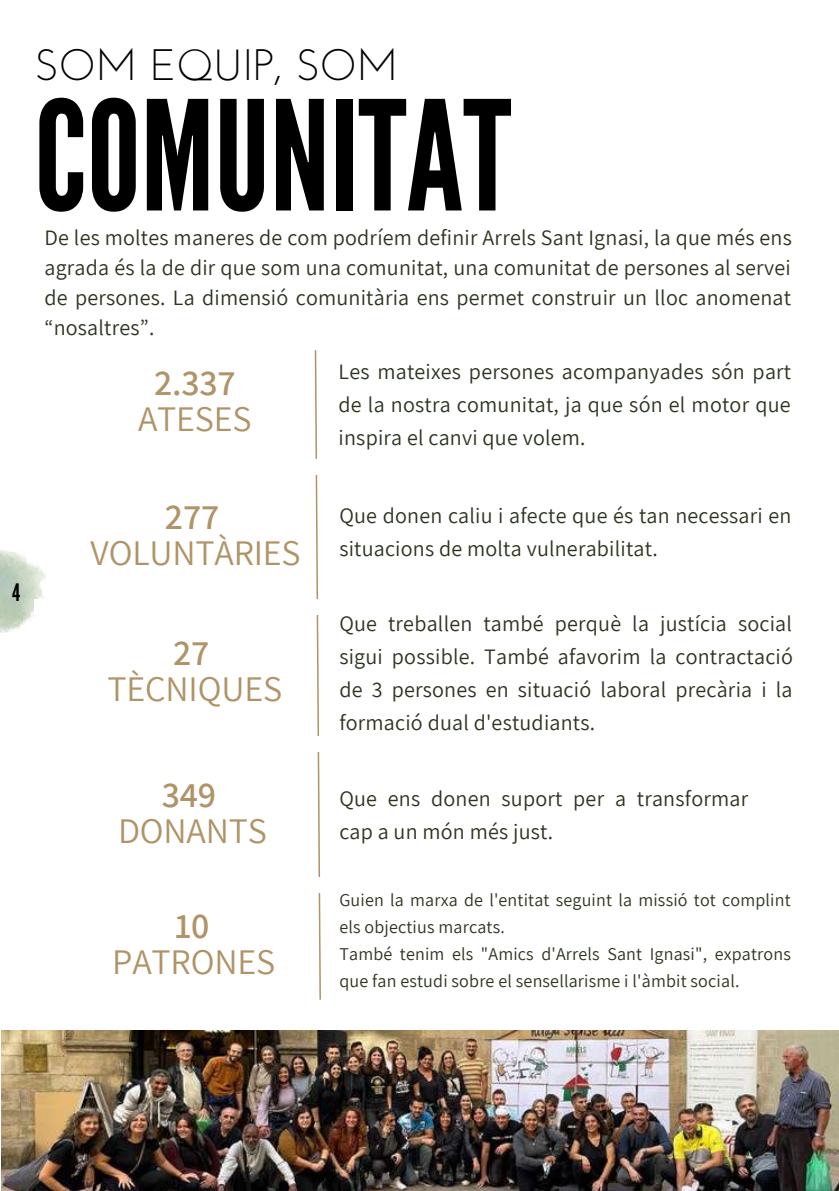
<style>
.page{position:relative;width:839px;height:1191px;background:#fff}
.page>*{position:absolute;margin:0;border:0;box-sizing:border-box;transform-origin:0 0}
.t1{font:151.8px "League Gothic";color:#000}
.t2{font:44px "Josefin Sans";color:#000}
.t3{font:36px "Assistant";letter-spacing:-.005em;color:#b09367}
.t4{font:600 36px "Assistant";letter-spacing:-.005em;color:#b09367}
.t5{font:24px "League Gothic";color:#000}
.t6{font:22px/33px "Assistant";letter-spacing:.01em;color:#2c341f;text-align:justify}
.t7{font:18px/27px "Assistant";letter-spacing:.01em;color:#2c341f}
</style>
<div class="page">
<svg style="left:314px;top:350px;width:7px;height:650px"></svg>
<div style="left:0;top:459px;width:832px;height:16px;background:#fff"></div>
<img style="left:2px;top:1030px;width:836px;height:161px">
<img style="left:0;top:550px;width:46px;height:83px">
<div style="left:34px;top:599px;width:799px;height:16px;background:#fff"></div>
<div style="left:30px;top:736px;width:808px;height:16px;background:#fff"></div>
<div style="left:54px;top:877px;width:784px;height:16px;background:#fff"></div>
<h2 class="t2" style="left:34px;top:47px;width:365px">SOM EQUIP, SOM</h2>
<h1 class="t1" style="left:34px;top:69px;width:478px">COMUNITAT</h1>
<p class="t6" style="left:44px;top:222px;width:748px;line-height:30px">De les moltes maneres de com podríem definir Arrels Sant Ignasi, la que més ens agrada és la de dir que som una comunitat, una comunitat de persones al servei de persones. La dimensió comunitària ens permet construir un lloc anomenat “nosaltres”.</p>
<h3 class="t4" style="left:154px;top:358px;width:83px">2.337</h3>
<h3 class="t3" style="left:138px;top:394px;width:115px">ATESES</h3>
<p class="t6" style="left:338px;top:354px;width:454px">Les mateixes persones acompanyades són part de la nostra comunitat, ja que són el motor que inspira el canvi que volem.</p>
<p class="t5" style="left:12px;top:579px;width:10px">4</p>
<h3 class="t4" style="left:165px;top:492px;width:56px">277</h3>
<h3 class="t3" style="left:90px;top:528px;width:212px">VOLUNTÀRIES</h3>
<h3 class="t4" style="left:173px;top:628px;width:38px">27</h3>
<h3 class="t3" style="left:108px;top:664px;width:176px">TÈCNIQUES</h3>
<h3 class="t4" style="left:162px;top:770px;width:56px">349</h3>
<h3 class="t3" style="left:118px;top:806px;width:150px">DONANTS</h3>
<h3 class="t4" style="left:175px;top:901px;width:36px">10</h3>
<h3 class="t3" style="left:112px;top:937px;width:164px">PATRONES</h3>
<p class="t6" style="left:339px;top:498px;width:453px">Que donen caliu i afecte que és tan necessari en situacions de molta vulnerabilitat.</p>
<p class="t6" style="left:339px;top:607px;width:455px">Que treballen també perquè la justícia social sigui possible. També afavorim la contractació de 3 persones en situació laboral precària i la formació dual d'estudiants.</p>
<p class="t6" style="left:339px;top:781px;width:410px">Que ens donen suport per a transformar cap a un món més just.</p>
<p class="t7" style="left:339px;top:886px;width:453px">Guien la marxa de l'entitat seguint la missió tot complint els objectius marcats.<br>També tenim els "Amics d'Arrels Sant Ignasi", expatrons que fan estudi sobre el sensellarisme i l'àmbit social.</p>
</div>
